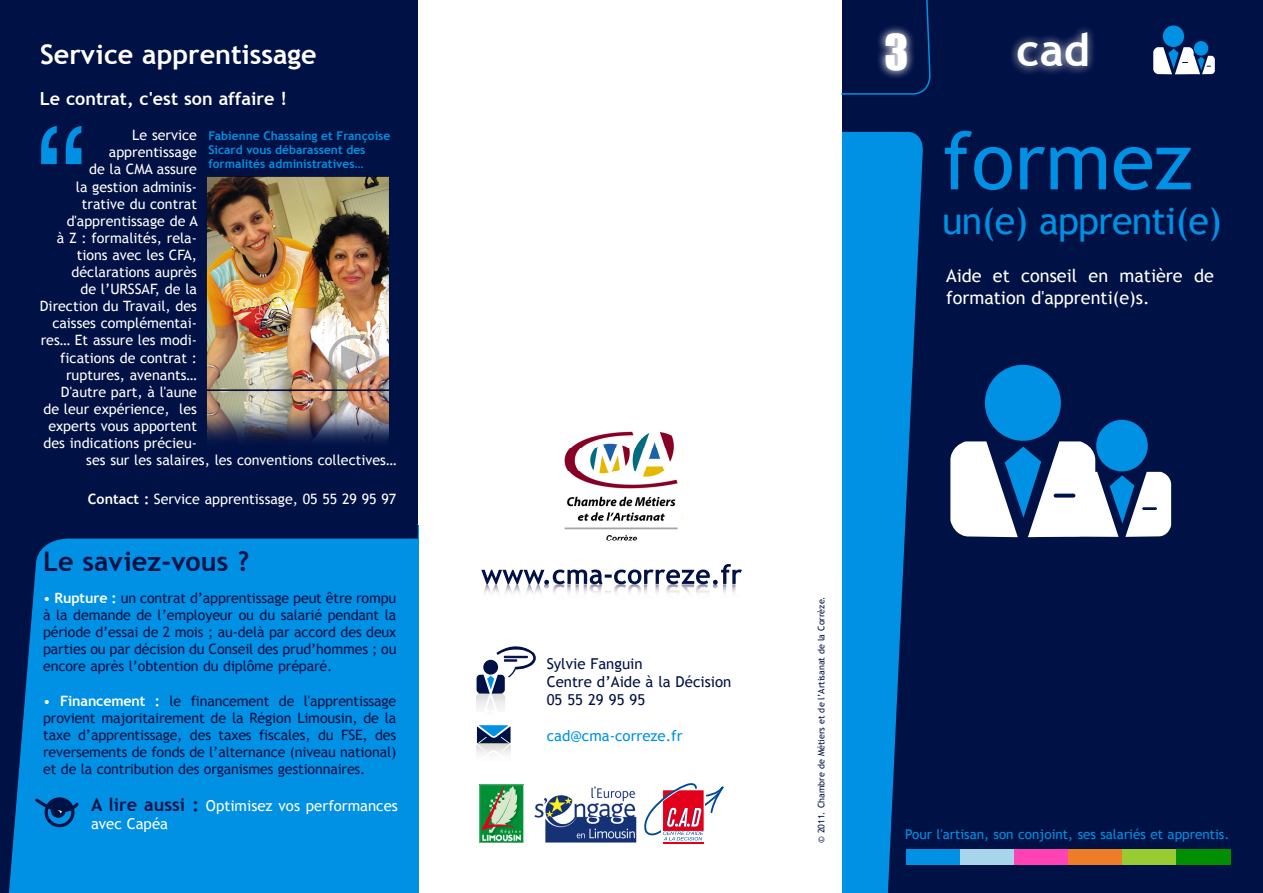
<style>
.page{position:relative;width:1263px;height:893px;background:#fff}
.page>*{position:absolute;margin:0;border:0;box-sizing:border-box;transform-origin:0 0}
.Normal_e{font:79.5px "Trebuchet MS";color:#0091e4}
.t1{font:45.3px "Impact";color:#fff}
.t2{font:700 45px "Trebuchet MS";color:#fff}
.Normal_e-2{font:37.5px "Trebuchet MS";letter-spacing:-.02em;color:#0091e4}
.Normal_e-3{font:700 27px "Trebuchet MS";color:#fff}
.Normal_e-4{font:700 27px "Trebuchet MS";color:#001145}
.Normal_e-5{font:18px/21.6px "Trebuchet MS";color:#fff}
.Normal_e-6{font:700 18px "Trebuchet MS";color:#fff}
.Normal_e-7{font:15px "Trebuchet MS";color:#001145}
.Normal_e-8{font:15px/18px "Trebuchet MS";color:#fff}
.Normal_e-9{font:15px "Trebuchet MS";color:#0091e4}
.Normal_e-10{font:14.25px/17.1px "Trebuchet MS";letter-spacing:-.01em;color:#001145;text-align:justify}
.Normal_e-11{font:14.25px "Trebuchet MS";color:#fff}
.Normal_e-12{font:13.5px "Trebuchet MS";color:#0091e4}
.t3{font:700 12px/14.4px "Trebuchet MS";color:#0091e4}
.Normal_e-13{font:9px "Trebuchet MS";color:#001145}
.s1{font-weight:700}
.s2{color:#fff}
.s3{font-weight:700;color:#fff}
.s4{font-weight:700;font-size:18px;color:#001145}
</style>
<div class="page">
<div style="left:0;top:0;width:418px;height:523px;background:#001145"></div>
<img style="left:564px;top:431px;width:114px;height:110px">
<hr style="left:663px;top:842px;width:40px;height:1px;background:#e2001a">
<svg style="left:644px;top:783px;width:80px;height:57px"></svg>
<svg style="left:481px;top:564px;width:261px;height:29px"></svg>
<svg style="left:41px;top:126px;width:40px;height:38px"></svg>
<img style="left:206px;top:176px;width:183px;height:265px">
<div style="left:328px;top:335px;width:51px;height:48px;border:4px solid #87888a;border-radius:50%"></div>
<svg style="left:341px;top:345px;width:31px;height:28px"></svg>
<div style="left:842px;top:0;width:421px;height:893px;background:#001145"></div>
<div style="left:1008px;top:23px;width:88px;height:52px;background:#fff;opacity:.75"></div>
<svg style="left:842px;top:131px;width:81px;height:762px;fill:#0091e4"></svg>
<div style="left:907px;top:849px;width:54px;height:16px;background:#0091e4"></div>
<div style="left:961px;top:849px;width:54px;height:16px;background:#a7d6ea"></div>
<div style="left:1014px;top:849px;width:55px;height:16px;background:#ff42b4"></div>
<div style="left:1068px;top:849px;width:54px;height:16px;background:#ee7d28"></div>
<div style="left:1122px;top:849px;width:54px;height:16px;background:#9c3"></div>
<div style="left:1176px;top:849px;width:54px;height:16px;background:#008f00"></div>
<svg style="left:841px;top:0;width:90px;height:95px"></svg>
<svg style="left:477px;top:725px;width:34px;height:18px"></svg>
<img style="left:476px;top:743px;width:35px;height:11px">
<img style="left:476px;top:693px;width:29px;height:16px">
<svg style="left:477px;top:646px;width:59px;height:47px"></svg>
<svg style="left:0;top:523px;width:418px;height:370px;background:#007fce"></svg>
<img style="left:534px;top:786px;width:103px;height:57px">
<img style="left:479px;top:785px;width:44px;height:58px">
<div style="left:985px;top:365px;width:76px;height:76px;background:#0091e4;border-radius:50%"></div>
<div style="left:1096px;top:420px;width:52px;height:51px;background:#0091e4;border-radius:50%"></div>
<svg style="left:950px;top:441px;width:221px;height:96px"></svg>
<svg style="left:1055px;top:494px;width:18px;height:4px"></svg>
<div style="left:1163px;top:26px;width:21px;height:21px;background:#0091e4;border-radius:50%"></div>
<div style="left:1194px;top:41px;width:14px;height:15px;background:#0091e4;border-radius:50%"></div>
<svg style="left:1153px;top:47px;width:62px;height:27px"></svg>
<p class="Normal_e-3" style="left:40px;top:37px;width:278px">Service apprentissage</p>
<p class="t2" style="left:1017px;top:22px;width:75px">cad</p>
<p class="t1" style="left:884px;top:18px;width:26px">3</p>
<p class="Normal_e-6" style="left:40px;top:87px;width:249px">Le contrat, c'est son affaire !</p>
<p class="Normal_e-11" style="left:132px;top:127px;width:66px">Le service</p>
<p class="Normal_e-11" style="left:109px;top:144px;width:90px">apprentissage</p>
<p class="Normal_e-11" style="left:89px;top:161px;width:109px">de la CMA assure</p>
<p class="Normal_e-11" style="left:76px;top:178px;width:123px">la gestion adminis-</p>
<p class="Normal_e-11" style="left:82px;top:195px;width:117px">trative du contrat</p>
<p class="Normal_e-11" style="left:67px;top:212px;width:133px">d'apprentissage de A</p>
<p class="Normal_e-11" style="left:57px;top:229px;width:142px">à Z : formalités, rela-</p>
<p class="Normal_e-11" style="left:77px;top:246px;width:122px">tions avec les CFA,</p>
<p class="Normal_e-11" style="left:72px;top:264px;width:127px">déclarations auprès</p>
<p class="Normal_e-11" style="left:81px;top:281px;width:118px">de l’URSSAF, de la</p>
<p class="Normal_e-11" style="left:40px;top:298px;width:159px">Direction du Travail, des</p>
<p class="Normal_e-11" style="left:52px;top:315px;width:146px">caisses complémentai-</p>
<p class="Normal_e-11" style="left:41px;top:332px;width:158px">res… Et assure les modi-</p>
<p class="Normal_e-11" style="left:60px;top:349px;width:138px">fications de contrat :</p>
<p class="Normal_e-11" style="left:66px;top:366px;width:132px">ruptures, avenants…</p>
<p class="Normal_e-11" style="left:61px;top:383px;width:138px">D'autre part, à l'aune</p>
<p class="Normal_e-11" style="left:44px;top:400px;width:155px">de leur expérience, les</p>
<p class="Normal_e-11" style="left:48px;top:417px;width:150px">experts vous apportent</p>
<p class="Normal_e-11" style="left:44px;top:435px;width:155px">des indications précieu-</p>
<p class="Normal_e-11" style="left:86px;top:452px;width:312px">ses sur les salaires, les conventions collectives…</p>
<p class="Normal_e-11" style="left:88px;top:490px;width:310px"><span class="s1">Contact :</span> Service apprentissage, 05 55 29 95 97</p>
<p class="t3" style="left:208px;top:128px;width:183px">Fabienne Chassaing et Françoise<br>Sicard vous débarassent des formalités administratives…</p>
<p class="Normal_e-4" style="left:43px;top:545px;width:208px">Le saviez-vous ?</p>
<p class="Normal_e-10" style="left:43px;top:590px;width:355px"><span class="s2">•</span> <span class="s3">Rupture :</span> un contrat d’apprentissage peut être rompu à la demande de l’employeur ou du salarié pendant la période d’essai de 2 mois ; au-delà par accord des deux parties ou par décision du Conseil des prud’hommes ; ou encore après l’obtention du diplôme préparé.</p>
<p class="Normal_e-10" style="left:43px;top:692px;width:355px"><span class="s2">•</span> <span class="s3">Financement :</span> le financement de l'apprentissage provient majoritairement de la Région Limousin, de la taxe d’apprentissage, des taxes fiscales, du FSE, des reversements de fonds de l’alternance (niveau national) et de la contribution des organismes gestionnaires.</p>
<p class="Normal_e-8" style="left:91px;top:797px;width:308px"><span class="s4">A lire aussi :</span> Optimisez vos performances avec Capéa</p>
<p class="Normal_e" style="left:942px;top:114px;width:252px">formez</p>
<p class="Normal_e-2" style="left:942px;top:199px;width:281px">un(e) apprenti(e)</p>
<p class="Normal_e-5" style="left:946px;top:266px;width:269px">Aide et conseil en matière de formation d'apprenti(e)s.</p>
<p class="Normal_e-7" style="left:547px;top:655px;width:97px">Sylvie Fanguin</p>
<p class="Normal_e-7" style="left:547px;top:673px;width:186px">Centre d’Aide à la Décision</p>
<p class="Normal_e-7" style="left:547px;top:691px;width:100px">05 55 29 95 95</p>
<p class="Normal_e-9" style="left:547px;top:727px;width:137px">cad@cma-correze.fr</p>
<p class="Normal_e-13" style="left:816px;top:843px;width:248px;rotate:-90deg">© 2011. Chambre de Métiers et de l’Artisanat de la Corrèze.</p>
<p class="Normal_e-12" style="left:905px;top:826px;width:326px">Pour l'artisan, son conjoint, ses salariés et apprentis.</p>
</div>
